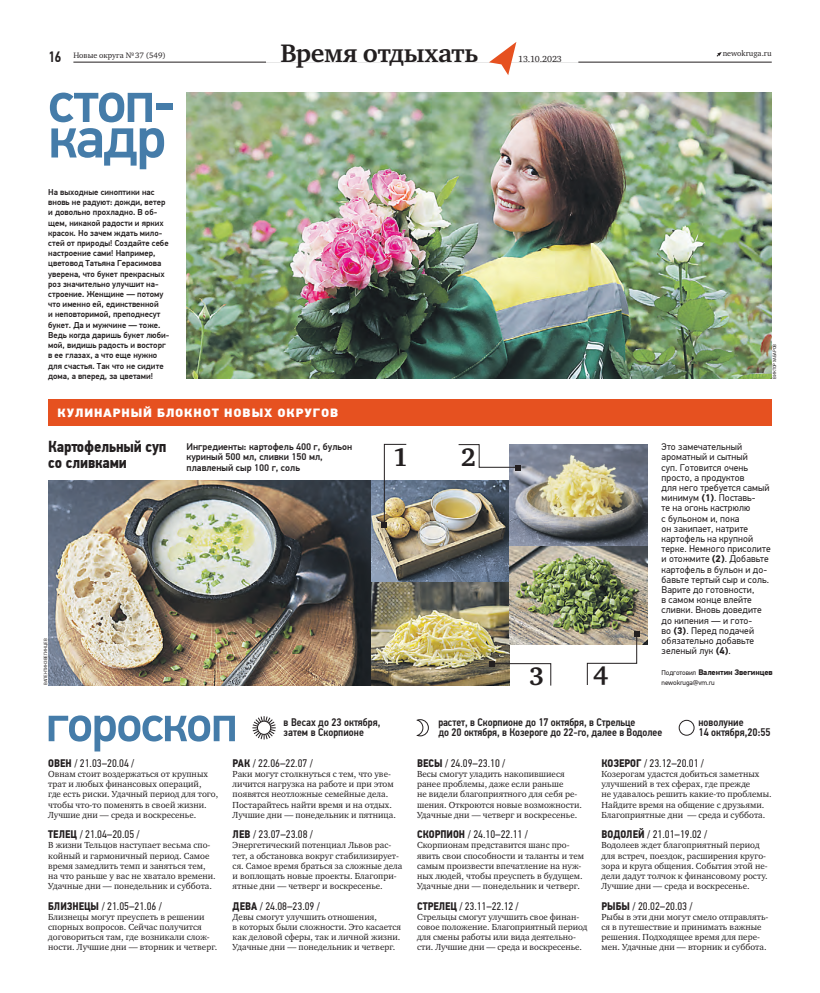
<style>
.page{position:relative;width:820px;height:993px;background:#fff}
.page>*{position:absolute;margin:0;border:0;box-sizing:border-box;transform-origin:0 0}
.t1{font:500 58.8px "PF Din Text Pro";letter-spacing:-.035em;color:#457ca9}
.t2{font:500 51.4px "PF Din Text Pro";letter-spacing:-.035em;color:#457ca9}
.t3{font:700 26px "Charter ITC";letter-spacing:-.01em;color:#231f20}
.t4{font:700 16px/16px "PF Din Text Cond Pro";letter-spacing:-.01em;color:#231f20}
.t5{font:500 15px "PF Din Text Cond Pro";color:#231f20}
.t6{font:900 12px "PF Din Text Pro";letter-spacing:.07em;color:#fff}
.t7{font:11px "PF Din Text Cond Pro";color:#231f20}
.t8{font:500 11px/10.2px "PF Din Text Cond Pro";letter-spacing:-.005em;color:#231f20}
.t9{font:9.6px/10.2px "PF Din Text Pro";letter-spacing:.01em;color:#231f20}
.t10{font:500 9.6px/10.2px "PF Din Text Pro";color:#231f20}
.t11{font:9px/10.2px "Charter ITC";color:#231f20}
.t12{font:500 8.5px/10.2px "PF Din Text Pro";color:#231f20}
.t13{font:8px "Charter ITC";color:#231f20}
.t14{font:700 8px "PF Din Text Pro";letter-spacing:-.015em;color:#231f20}
.t15{font:7px "PF Din Text Pro";letter-spacing:-.015em;color:#231f20}
.t16{font:4.5px "PF Din Text Pro";color:#231f20}
.s1{font-weight:700}
.s2{font-weight:400;font-size:7px}
</style>
<div class="page">
<svg style="left:716px;top:52px;width:5px;height:5px"></svg>
<hr style="left:73px;top:62px;width:698px;height:1px;background:#231f20">
<div style="left:266px;top:43px;width:312px;height:20px;background:#fff"></div>
<svg style="left:489px;top:42px;width:27px;height:33px"></svg>
<svg style="left:416px;top:719px;width:12px;height:17px"></svg>
<svg style="left:252px;top:716px;width:24px;height:23px"></svg>
<div style="left:678px;top:719px;width:16px;height:16px;border:1px solid #231f20;border-radius:50%"></div>
<img style="left:186px;top:93px;width:585px;height:285px">
<img style="left:48px;top:480px;width:461px;height:204px">
<img style="left:509px;top:444px;width:138px;height:200px">
<svg style="left:381px;top:443px;width:25px;height:85px"></svg>
<svg style="left:489px;top:660px;width:62px;height:25px"></svg>
<svg style="left:586px;top:631px;width:53px;height:54px"></svg>
<svg style="left:458px;top:444px;width:63px;height:26px"></svg>
<div style="left:48px;top:399px;width:723px;height:26px;background:#e65120"></div>
<h3 class="t5" style="left:48px;top:51px;width:15px">16</h3>
<h3 class="t3" style="left:280px;top:37px;width:199px">Время отдыхать</h3>
<p class="t13" style="left:722px;top:48px;width:51px">newokruga.ru</p>
<p class="t13" style="left:73px;top:50px;width:94px">Новые округа № 37 (549)</p>
<p class="t11" style="left:518px;top:54px;width:45px">13.10.2023</p>
<h1 class="t1" style="left:48px;top:78px;width:128px">стоп-</h1>
<h1 class="t1" style="left:48px;top:113px;width:120px">кадр</h1>
<p class="t12" style="left:48px;top:188px;width:122px">На выходные синоптики нас вновь не радуют: дожди, ветер и довольно прохладно. В об&shy;щем, никакой радости и ярких красок. Но зачем ждать мило&shy;стей от природы! Создайте себе настроение сами! Например, цветовод Татьяна Герасимова уверена, что букет прекрасных роз значительно улучшит на&shy;строение. Женщине — потому что именно ей, единственной<br>и неповторимой, преподнесут букет. Да и мужчине — тоже.<br>Ведь когда даришь букет люби&shy;мой, видишь радость и восторг в ее глазах, а что еще нужно для счастья. Так что не сидите дома, а вперед, за цветами!</p>
<h3 class="t6" style="left:58px;top:407px;width:282px">КУЛИНАРНЫЙ БЛОКНОТ НОВЫХ ОКРУГОВ</h3>
<p class="t16" style="left:772px;top:378px;width:36px;rotate:-90deg">ВИКТОР ХАБАРОВ</p>
<h3 class="t4" style="left:48px;top:439px;width:120px">Картофельный суп со сливками</h3>
<p class="t10" style="left:186px;top:442px;width:167px">Ингредиенты: картофель 400 г, бульон куриный 500 мл, сливки 150 мл, плавленый сыр 100 г, соль</p>
<p class="t9" style="left:661px;top:442px;width:110px">Это замечательный ароматный и сытный<br>суп. Готовится очень просто, а продуктов<br>для него требуется самый минимум <span class="s1">(1)</span>. Поставь-<br>те на огонь кастрюлю<br>с бульоном и, пока<br>он закипает, натрите картофель на крупной терке. Немного присолите и отожмите <span class="s1">(2)</span>. Добавьте картофель в бульон и до&shy;бавьте тертый сыр и соль.<br>Варите до готовности,<br>в самом конце влейте сливки. Вновь доведите до кипения — и гото-<br>во <span class="s1">(3)</span>. Перед подачей обязательно добавьте зеленый лук <span class="s1">(4)</span>.</p>
<p class="t14" style="left:661px;top:668px;width:112px"><span class="s2">Подготовил</span> Валентин Звегинцев</p>
<p class="t15" style="left:661px;top:679px;width:55px">newokruga@vm.ru</p>
<h3 class="t3" style="left:393px;top:441px;width:17px">1</h3>
<h3 class="t3" style="left:460px;top:441px;width:17px">2</h3>
<p class="t16" style="left:44px;top:684px;width:48px;rotate:-90deg">ВАЛЕНТИНЗВЕГИНЦЕВ</p>
<h3 class="t3" style="left:593px;top:659px;width:17px">4</h3>
<h3 class="t3" style="left:529px;top:659px;width:17px">3</h3>
<h2 class="t2" style="left:46px;top:702px;width:194px">гороскоп</h2>
<p class="t7" style="left:48px;top:758px;width:88px"><span class="s1">ОВЕН</span> / 21.03–20.04 /</p>
<p class="t11" style="left:48px;top:768px;width:171px">Овнам стоит воздержаться от крупных трат и любых финансовых операций,<br>где есть риски. Удачный период для того, чтобы что-то поменять в своей жизни.<br>Лучшие дни — среда и воскресенье.</p>
<p class="t7" style="left:232px;top:829px;width:82px"><span class="s1">ЛЕВ</span> / 23.07–23.08 /</p>
<p class="t11" style="left:232px;top:839px;width:171px">Энергетический потенциал Львов рас&shy;тет, а обстановка вокруг стабилизирует&shy;ся. Самое время браться за сложные дела и воплощать новые проекты. Благопри&shy;ятные дни — четверг и воскресенье.</p>
<p class="t8" style="left:283px;top:717px;width:98px">в Весах до 23 октября, затем в Скорпионе</p>
<p class="t8" style="left:438px;top:717px;width:225px">растет, в Скорпионе до 17 октября, в Стрельце<br>до 20 октября, в Козероге до 22-го, далее в Водолее</p>
<p class="t8" style="left:698px;top:717px;width:73px">новолуние<br>14 октября,20:55</p>
<p class="t7" style="left:232px;top:758px;width:82px"><span class="s1">РАК</span> / 22.06–22.07 /</p>
<p class="t11" style="left:232px;top:768px;width:165px">Раки могут столкнуться с тем, что уве&shy;личится нагрузка на работе и при этом появятся неотложные семейные дела.<br>Постарайтесь найти время и на отдых.<br>Лучшие дни — понедельник и пятница.</p>
<p class="t7" style="left:417px;top:758px;width:90px"><span class="s1">ВЕСЫ</span> / 24.09–23.10 /</p>
<p class="t11" style="left:417px;top:768px;width:166px">Весы смогут уладить накопившиеся ранее проблемы, даже если раньше<br>не видели благоприятного для себя ре&shy;шения. Откроются новые возможности.<br>Удачные дни — четверг и воскресенье.</p>
<p class="t7" style="left:601px;top:758px;width:104px"><span class="s1">КОЗЕРОГ</span> / 23.12–20.01 /</p>
<p class="t11" style="left:601px;top:768px;width:172px">Козерогам удастся добиться заметных улучшений в тех сферах, где прежде<br>не удавалось решить какие-то проблемы.<br>Найдите время на общение с друзьями.<br>Благоприятные дни — среда и суббота.</p>
<p class="t7" style="left:601px;top:829px;width:107px"><span class="s1">ВОДОЛЕЙ</span> / 21.01–19.02 /</p>
<p class="t11" style="left:601px;top:839px;width:168px">Водолеев ждет благоприятный период для встреч, поездок, расширения круго&shy;зора и круга общения. События этой не&shy;дели дадут толчок к финансовому росту.<br>Лучшие дни — среда и воскресенье.</p>
<p class="t7" style="left:48px;top:829px;width:93px"><span class="s1">ТЕЛЕЦ</span> / 21.04–20.05 /</p>
<p class="t11" style="left:48px;top:839px;width:169px">В жизни Тельцов наступает весьма спо&shy;койный и гармоничный период. Самое время замедлить темп и заняться тем, на что раньше у вас не хватало времени.<br>Удачные дни — понедельник и суббота.</p>
<p class="t7" style="left:417px;top:829px;width:112px"><span class="s1">СКОРПИОН</span> / 24.10–22.11 /</p>
<p class="t11" style="left:417px;top:839px;width:168px">Скорпионам представится шанс про&shy;явить свои способности и таланты и тем самым произвести впечатление на нуж&shy;ных людей, чтобы преуспеть в будущем.<br>Удачные дни — понедельник и четверг.</p>
<p class="t7" style="left:48px;top:901px;width:115px"><span class="s1">БЛИЗНЕЦЫ</span> / 21.05–21.06 /</p>
<p class="t11" style="left:48px;top:911px;width:171px">Близнецы могут преуспеть в решении спорных вопросов. Сейчас получится договориться там, где возникали слож&shy;ности. Лучшие дни — вторник и четверг.</p>
<p class="t7" style="left:232px;top:901px;width:89px"><span class="s1">ДЕВА</span> / 24.08–23.09 /</p>
<p class="t11" style="left:232px;top:911px;width:170px">Девы смогут улучшить отношения,<br>в которых были сложности. Это касается как деловой сферы, так и личной жизни.<br>Удачные дни — понедельник и четверг.</p>
<p class="t7" style="left:417px;top:901px;width:103px"><span class="s1">СТРЕЛЕЦ</span> / 23.11–22.12 /</p>
<p class="t11" style="left:417px;top:911px;width:172px">Стрельцы смогут улучшить свое финан&shy;совое положение. Благоприятный период для смены работы или вида деятельно&shy;сти. Лучшие дни — среда и воскресенье.</p>
<p class="t7" style="left:601px;top:901px;width:93px"><span class="s1">РЫБЫ</span> / 20.02–20.03 /</p>
<p class="t11" style="left:601px;top:911px;width:168px">Рыбы в эти дни могут смело отправлять&shy;ся в путешествие и принимать важные решения. Подходящее время для пере&shy;мен. Удачные дни — вторник и суббота.</p>
</div>
